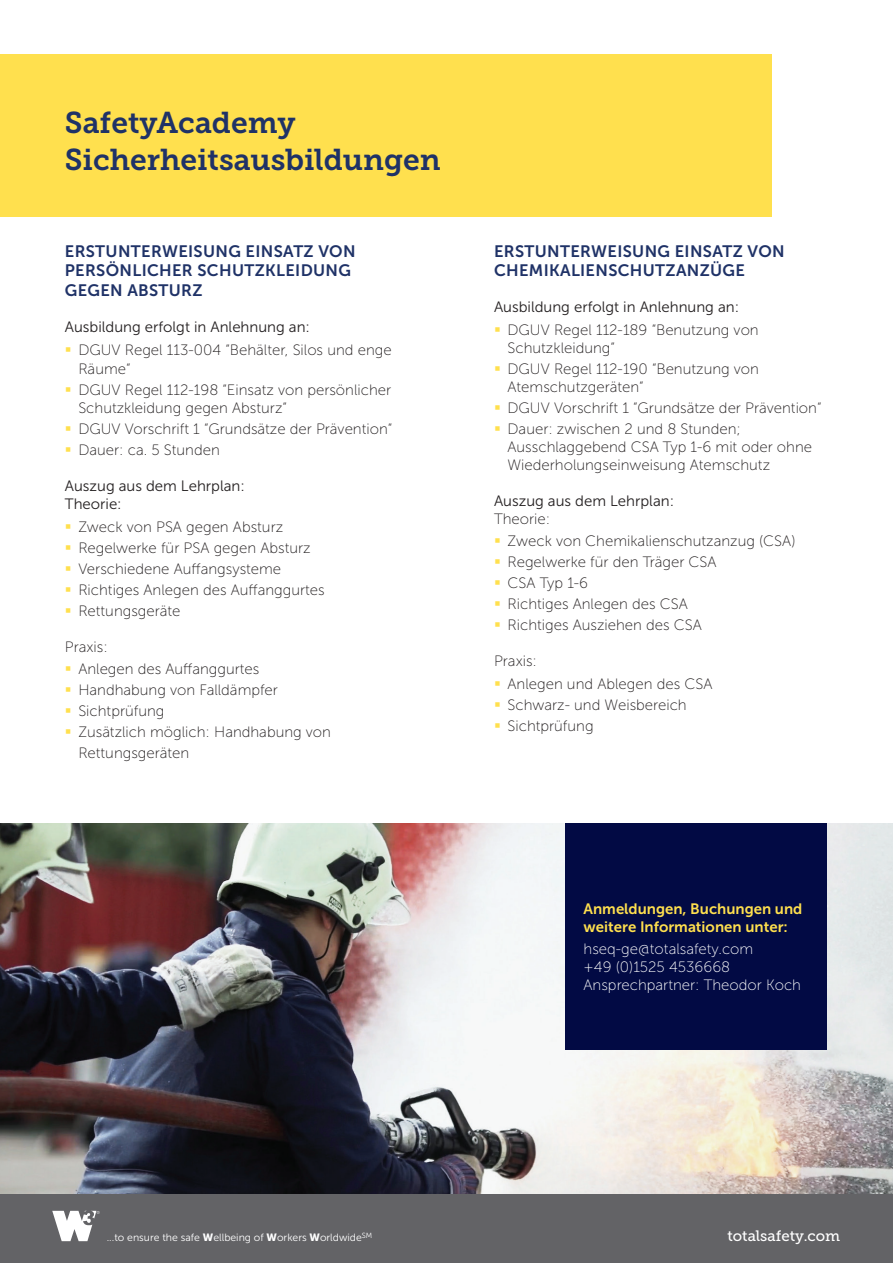
<style>
.page{position:relative;width:893px;height:1263px;background:#fff}
.page>*{position:absolute;margin:0;border:0;box-sizing:border-box;transform-origin:0 0}
.Headline{font:30px/37.5px "Museo Slab 700";color:#1f3267}
.t1{font:16.5px/19.8px "Museo Sans 700";letter-spacing:.02em;color:#1f3267}
.t2{font:15px/18px "Museo Sans 100";color:#231f20}
.t3{font:15px "Museo Sans 300";color:#231f20}
.t4{font:15px "Museo Sans 100";color:#fff}
.t5{font:15px/18px "Museo Sans 700";color:#ffe04e}
.t6{font:15px "Museo Slab 500";color:#fff}
.t7{font:10.5px "Museo Sans 300";color:#fff}
.s1{color:#ffe04e}
.s2{font-family:"Museo Sans 900"}
</style>
<div class="page">
<div style="left:0;top:1193px;width:893px;height:70px;background:#636366"></div>
<svg style="left:52px;top:1211px;width:48px;height:30px"></svg>
<div style="left:0;top:54px;width:771px;height:162px;background:#ffe04e"></div>
<img style="left:0;top:824px;width:893px;height:369px">
<div style="left:565px;top:824px;width:262px;height:226px;background:#020a44"></div>
<p class="Headline" style="left:65px;top:104px;width:378px">SafetyAcademy<br>Sicherheitsausbildungen</p>
<p class="t1" style="left:65px;top:241px;width:292px">ERSTUNTERWEISUNG EINSATZ VON<br>PERSÖNLICHER SCHUTZKLEIDUNG<br>GEGEN ABSTURZ</p>
<p class="t3" style="left:65px;top:319px;width:247px">Ausbildung erfolgt in Anlehnung an:</p>
<p class="t2" style="left:78px;top:340px;width:315px;line-height:19.5px;text-indent:-14px"><span class="s1">▪</span> DGUV Regel 113-004 “Behälter, Silos und enge<br>Räume“</p>
<p class="t2" style="left:78px;top:381px;width:314px;text-indent:-14px"><span class="s1">▪</span> DGUV Regel 112-198 “Einsatz von persönlicher<br>Schutzkleidung gegen Absturz“</p>
<p class="t2" style="left:65px;top:420px;width:329px"><span class="s1">▪</span> DGUV Vorschrift 1 “Grundsätze der Prävention“</p>
<p class="t2" style="left:65px;top:441px;width:157px"><span class="s1">▪</span> Dauer: ca. 5 Stunden</p>
<p class="t3" style="left:65px;top:478px;width:182px">Auszug aus dem Lehrplan:</p>
<p class="t3" style="left:65px;top:496px;width:58px">Theorie:</p>
<p class="t2" style="left:65px;top:518px;width:220px"><span class="s1">▪</span> Zweck von PSA gegen Absturz</p>
<p class="t2" style="left:65px;top:539px;width:247px"><span class="s1">▪</span> Regelwerke für PSA gegen Absturz</p>
<p class="t2" style="left:65px;top:560px;width:218px"><span class="s1">▪</span> Verschiedene Auffangsysteme</p>
<p class="t2" style="left:65px;top:581px;width:261px"><span class="s1">▪</span> Richtiges Anlegen des Auffanggurtes</p>
<p class="t2" style="left:65px;top:602px;width:117px"><span class="s1">▪</span> Rettungsgeräte</p>
<p class="t2" style="left:65px;top:638px;width:44px">Praxis:</p>
<p class="t2" style="left:65px;top:660px;width:196px"><span class="s1">▪</span> Anlegen des Auffanggurtes</p>
<p class="t2" style="left:65px;top:681px;width:215px"><span class="s1">▪</span> Handhabung von Falldämpfer</p>
<p class="t2" style="left:65px;top:702px;width:101px"><span class="s1">▪</span> Sichtprüfung</p>
<p class="t2" style="left:78px;top:722px;width:254px;line-height:21px;text-indent:-14px"><span class="s1">▪</span> Zusätzlich möglich: Handhabung von<br>Rettungsgeräten</p>
<p class="t1" style="left:494px;top:241px;width:292px">ERSTUNTERWEISUNG EINSATZ VON<br>CHEMIKALIENSCHUTZANZÜGE</p>
<p class="t3" style="left:494px;top:299px;width:247px">Ausbildung erfolgt in Anlehnung an:</p>
<p class="t2" style="left:507px;top:321px;width:253px;text-indent:-14px"><span class="s1">▪</span> DGUV Regel 112-189 “Benutzung von<br>Schutzkleidung“</p>
<p class="t2" style="left:507px;top:360px;width:253px;text-indent:-14px"><span class="s1">▪</span> DGUV Regel 112-190 “Benutzung von<br>Atemschutzgeräten“</p>
<p class="t2" style="left:494px;top:399px;width:329px"><span class="s1">▪</span> DGUV Vorschrift 1 “Grundsätze der Prävention“</p>
<p class="t2" style="left:507px;top:420px;width:306px;text-indent:-14px"><span class="s1">▪</span> Dauer: zwischen 2 und 8 Stunden;<br>Ausschlaggebend CSA Typ 1-6 mit oder ohne<br>Wiederholungseinweisung Atemschutz</p>
<p class="t3" style="left:494px;top:493px;width:182px">Auszug aus dem Lehrplan:</p>
<p class="t2" style="left:494px;top:510px;width:58px">Theorie:</p>
<p class="t2" style="left:494px;top:532px;width:303px"><span class="s1">▪</span> Zweck von Chemikalienschutzanzug (CSA)</p>
<p class="t2" style="left:494px;top:553px;width:224px"><span class="s1">▪</span> Regelwerke für den Träger CSA</p>
<p class="t2" style="left:494px;top:574px;width:96px"><span class="s1">▪</span> CSA Typ 1-6</p>
<p class="t2" style="left:494px;top:595px;width:195px"><span class="s1">▪</span> Richtiges Anlegen des CSA</p>
<p class="t2" style="left:494px;top:616px;width:209px"><span class="s1">▪</span> Richtiges Ausziehen des CSA</p>
<p class="t2" style="left:494px;top:652px;width:44px">Praxis:</p>
<p class="t2" style="left:494px;top:675px;width:220px"><span class="s1">▪</span> Anlegen und Ablegen des CSA</p>
<p class="t2" style="left:494px;top:696px;width:194px"><span class="s1">▪</span> Schwarz- und Weisbereich</p>
<p class="t2" style="left:494px;top:717px;width:101px"><span class="s1">▪</span> Sichtprüfung</p>
<p class="t5" style="left:584px;top:900px;width:220px">Anmeldungen, Buchungen und weitere Informationen unter:</p>
<p class="t4" style="left:584px;top:941px;width:171px">hseq-ge@totalsafety.com</p>
<p class="t4" style="left:584px;top:959px;width:148px">+49 (0)1525 4536668</p>
<p class="t4" style="left:584px;top:977px;width:219px">Ansprechpartner: Theodor Koch</p>
<p class="t7" style="left:107px;top:1232px;width:267px">...to ensure the safe <span class="s2">W</span>ellbeing of <span class="s2">W</span>orkers <span class="s2">W</span>orldwide<sup>SM</sup></p>
<p class="t6" style="left:727px;top:1227px;width:114px">totalsafety.com</p>
</div>
